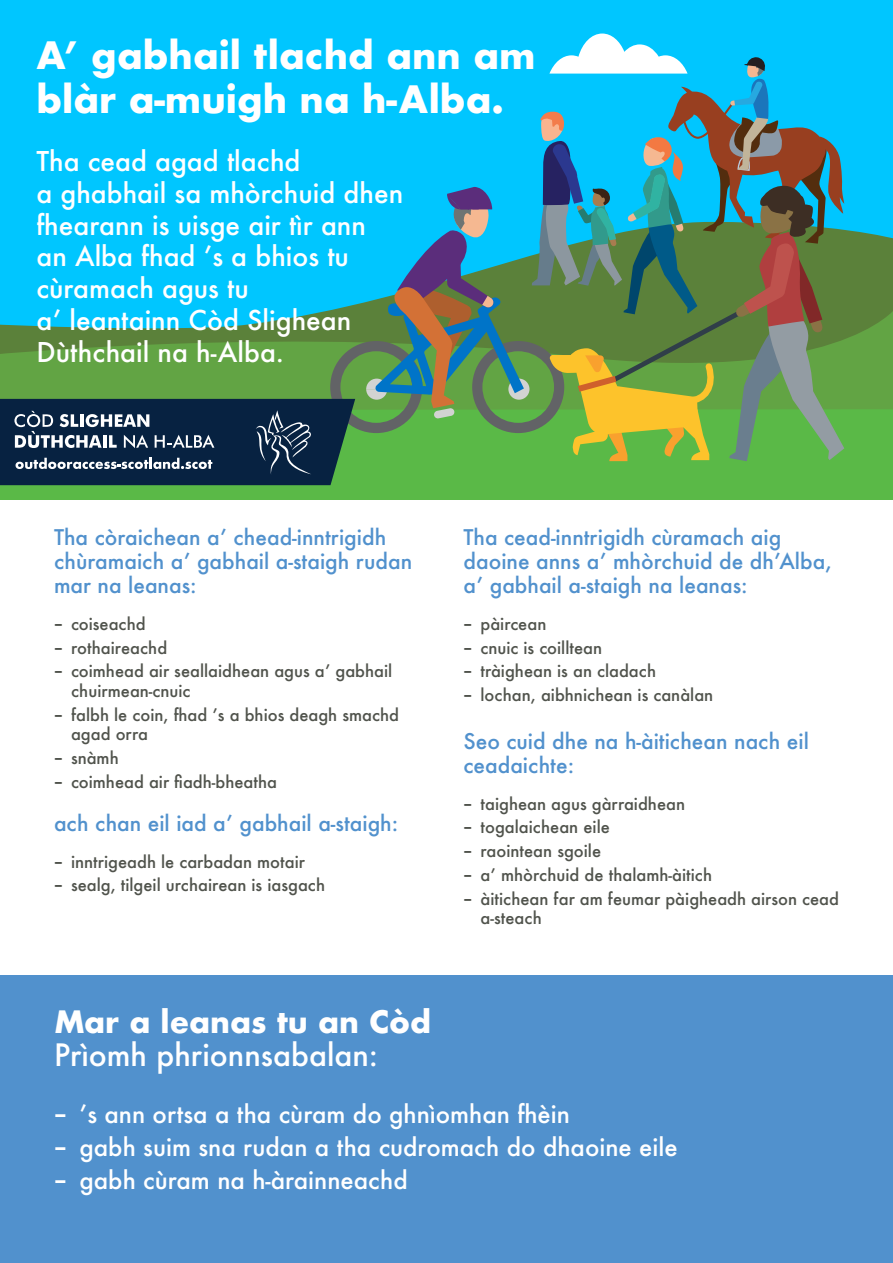
<style>
.page{position:relative;width:893px;height:1263px;background:#fff}
.page>*{position:absolute;margin:0;border:0;box-sizing:border-box;transform-origin:0 0}
.t1{font:700 36.75px/44.1px "Futura";color:#fff}
.Large_subheading{font:500 30px "Futura";color:#fff}
.Large_subheading-2{font:700 30px "Futura";color:#fff}
.t2{font:500 26.55px/31.8px "Futura";color:#fff}
.t3{font:500 24px "Futura";color:#fff}
.Sub_heading{font:500 21px/24px "Futura";color:#5191cd}
.t4{font:500 16.5px/19.5px "Futura";color:#50534c}
.s1{font-family:"Gotham"}
</style>
<div class="page">
<div style="left:0;top:976px;width:893px;height:287px;background:#5191cd"></div>
<div style="left:0;top:0;width:893px;height:222px;background:#00c6ff"></div>
<svg style="left:844px;top:222px;width:49px;height:87px;background:#4e8a54"></svg>
<div style="left:0;top:369px;width:893px;height:131px;background:#5ab947"></div>
<svg style="left:844px;top:309px;width:49px;height:100px;background:#609d42"></svg>
<svg style="left:0;top:34px;width:844px;height:451px;background:#33a1a3"></svg>
<p class="t1" style="left:36px;top:33px;width:501px">A’ gabhail tlachd ann am blàr a-muigh na h-Alba.</p>
<p class="t2" style="left:36px;top:145px;width:368px">Tha cead agad tlachd<br>a ghabhail sa mhòrchuid dhen fhearann is uisge air tìr ann<br>an Alba fhad ʼs a bhios tu cùramach agus tu<br>aʼ leantainn Còd Slighean<br>Dùthchail na h-Alba.</p>
<p class="Sub_heading" style="left:54px;top:525px;width:360px">Tha còraichean a’ chead-inntrigidh chùramaich a’ gabhail a-staigh rudan mar na leanas:</p>
<p class="t4" style="left:54px;top:614px;width:93px"><span class="s1">–</span> coiseachd</p>
<p class="t4" style="left:54px;top:637px;width:115px"><span class="s1">–</span> rothaireachd</p>
<p class="t4" style="left:71px;top:661px;width:323px;text-indent:-17px"><span class="s1">–</span> coimhead air seallaidhean agus a’ gabhail chuirmean-cnuic</p>
<p class="t4" style="left:71px;top:704px;width:330px;text-indent:-17px"><span class="s1">–</span> falbh le coin, fhad ’s a bhios deagh smachd agad orra</p>
<p class="t4" style="left:54px;top:748px;width:66px"><span class="s1">–</span> snàmh</p>
<p class="t4" style="left:54px;top:771px;width:225px"><span class="s1">–</span> coimhead air fiadh-bheatha</p>
<p class="Sub_heading" style="left:54px;top:811px;width:346px">ach chan eil iad a’ gabhail a-staigh:</p>
<p class="t4" style="left:54px;top:851px;width:253px"><span class="s1">–</span> inntrigeadh le carbadan motair</p>
<p class="t4" style="left:54px;top:875px;width:273px"><span class="s1">–</span> sealg, tilgeil urchairean is iasgach</p>
<p class="Sub_heading" style="left:463px;top:525px;width:370px">Tha cead-inntrigidh cùramach aig daoine anns a’ mhòrchuid de dh’Alba, a’ gabhail a-staigh na leanas:</p>
<p class="t4" style="left:463px;top:614px;width:84px"><span class="s1">–</span> pàircean</p>
<p class="t4" style="left:463px;top:637px;width:140px"><span class="s1">–</span> cnuic is coilltean</p>
<p class="t4" style="left:463px;top:661px;width:194px"><span class="s1">–</span> tràighean is an cladach</p>
<p class="t4" style="left:463px;top:685px;width:251px"><span class="s1">–</span> lochan, aibhnichean is canàlan</p>
<p class="Sub_heading" style="left:463px;top:729px;width:347px">Seo cuid dhe na h-àitichean nach eil ceadaichte:</p>
<p class="t4" style="left:463px;top:793px;width:223px"><span class="s1">–</span> taighean agus gàrraidhean</p>
<p class="t4" style="left:463px;top:817px;width:148px"><span class="s1">–</span> togalaichean eile</p>
<p class="t4" style="left:463px;top:841px;width:139px"><span class="s1">–</span> raointean sgoile</p>
<p class="t4" style="left:463px;top:865px;width:250px"><span class="s1">–</span> a’ mhòrchuid de thalamh-àitich</p>
<p class="t4" style="left:480px;top:888px;width:360px;text-indent:-17px"><span class="s1">–</span> àitichean far am feumar pàigheadh airson cead a-steach</p>
<p class="Large_subheading-2" style="left:54px;top:1000px;width:379px">Mar a leanas tu an Còd</p>
<p class="Large_subheading" style="left:54px;top:1035px;width:326px">Prìomh phrionnsabalan:</p>
<p class="t3" style="left:54px;top:1098px;width:518px"><span class="s1">–</span> ’s ann ortsa a tha cùram do ghnìomhan fhèin</p>
<p class="t3" style="left:54px;top:1131px;width:625px"><span class="s1">–</span> gabh suim sna rudan a tha cudromach do dhaoine eile</p>
<p class="t3" style="left:54px;top:1164px;width:355px"><span class="s1">–</span> gabh cùram na h-àrainneachd</p>
</div>
